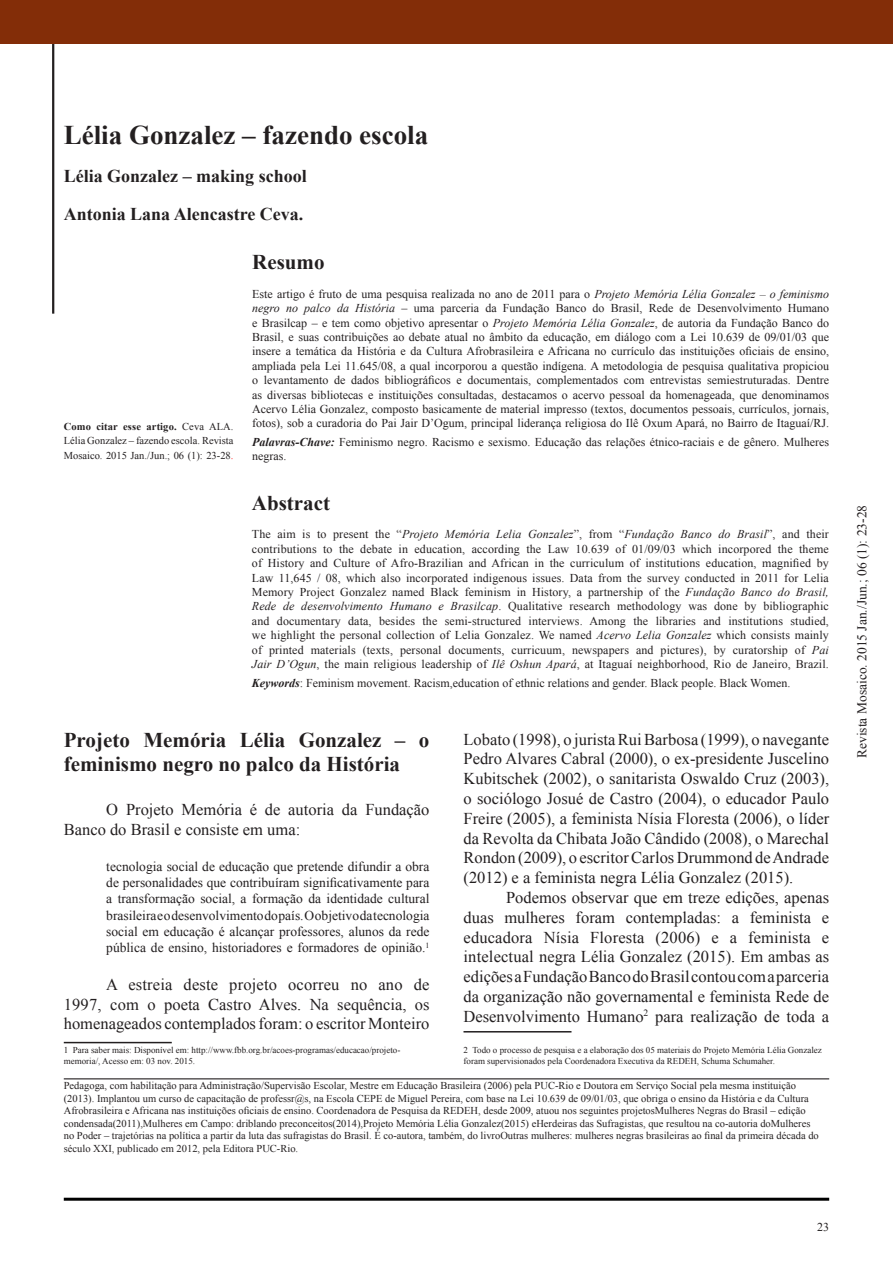
<style>
.page{position:relative;width:893px;height:1263px;background:#fff}
.page>*{position:absolute;margin:0;border:0;box-sizing:border-box;transform-origin:0 0}
.t1{font:700 27px "Times New Roman";color:#231f20}
.t2{font:700 21px/24px "Times New Roman";color:#231f20}
.t3{font:700 18px "Times New Roman";color:#231f20}
.t4{font:16.5px/19.8px "Times New Roman";color:#231f20;text-align:justify}
.t5{font:13.5px/16.2px "Times New Roman";color:#231f20;text-align:justify}
.t6{font:12px/14.4px "Times New Roman";color:#231f20;text-align:justify}
.t7{font:10.5px/12.6px "Times New Roman";color:#231f20}
.t8{font:9px/10.8px "Times New Roman";color:#231f20}
.s1{font-weight:700}
.s2{color:#f00}
.s3{font-style:italic}
.s4{font-weight:700;font-style:italic}
</style>
<div class="page">
<hr style="left:64px;top:1198px;width:765px;height:3px;background:#000">
<hr style="left:52px;top:43px;width:2px;height:271px;background:#231f20">
<div style="left:0;top:0;width:893px;height:43px;background:#832d08"></div>
<hr style="left:64px;top:1078px;width:765px;height:1px;background:#231f20">
<hr style="left:64px;top:1042px;width:108px;height:1px;background:#231f20">
<hr style="left:463px;top:1031px;width:108px;height:1px;background:#231f20">
<h1 class="t1" style="left:64px;top:116px;width:366px">Lélia Gonzalez – fazendo escola</h1>
<h3 class="t3" style="left:64px;top:163px;width:245px">Lélia Gonzalez – making school</h3>
<h3 class="t3" style="left:64px;top:201px;width:241px">Antonia Lana Alencastre Ceva.</h3>
<p class="t7" style="left:64px;top:419px;width:171px;line-height:14.4px;text-align:justify"><span class="s1">Como citar esse artigo.</span> Ceva ALA.<br>Lélia Gonzalez – fazendo escola. Revista Mosaico. 2015 Jan./Jun.; 06 (1): 23-28<span class="s2">.</span></p>
<h2 class="t2" style="left:252px;top:249px;width:74px">Resumo</h2>
<p class="t6" style="left:252px;top:286px;width:578px">Este artigo é fruto de uma pesquisa realizada no ano de 2011 para o <span class="s3">Projeto Memória Lélia Gonzalez – o feminismo negro no palco da História</span> – uma parceria da Fundação Banco do Brasil, Rede de Desenvolvimento Humano e Brasilcap – e tem como objetivo apresentar o <span class="s3">Projeto Memória Lélia Gonzalez</span>, de autoria da Fundação Banco do Brasil, e suas contribuições ao debate atual no âmbito da educação, em diálogo com a Lei 10.639 de 09/01/03 que insere a temática da História e da Cultura Afrobrasileira e Africana no currículo das instituições oficiais de ensino, ampliada pela Lei 11.645/08, a qual incorporou a questão indígena. A metodologia de pesquisa qualitativa propiciou o levantamento de dados bibliográficos e documentais, complementados com entrevistas semiestruturadas. Dentre as diversas bibliotecas e instituições consultadas, destacamos o acervo pessoal da homenageada, que denominamos Acervo Lélia Gonzalez, composto basicamente de material impresso (textos, documentos pessoais, currículos, jornais, fotos), sob a curadoria do Pai Jair D’Ogum, principal liderança religiosa do Ilê Oxum Apará, no Bairro de Itaguaí/RJ.</p>
<p class="t6" style="left:252px;top:435px;width:578px"><span class="s4">Palavras-Chave:</span> Feminismo negro. Racismo e sexismo. Educação das relações étnico-raciais e de gênero. Mulheres negras.</p>
<h2 class="t2" style="left:252px;top:490px;width:80px">Abstract</h2>
<p class="t6" style="left:252px;top:527px;width:578px">The aim is to present the “<span class="s3">Projeto Memória Lelia Gonzalez</span>”, from “<span class="s3">Fundação Banco do Brasil</span>”, and their contributions to the debate in education, according the Law 10.639 of 01/09/03 which incorpored the theme of History and Culture of Afro-Brazilian and African in the curriculum of institutions education, magnified by Law 11,645 / 08, which also incorporated indigenous issues. Data from the survey conducted in 2011 for Lelia Memory Project Gonzalez named Black feminism in History, a partnership of the <span class="s3">Fundação Banco do Brasil, Rede de desenvolvimento Humano e Brasilcap</span>. Qualitative research methodology was done by bibliographic and documentary data, besides the semi-structured interviews. Among the libraries and institutions studied, we highlight the personal collection of Lelia Gonzalez. We named <span class="s3">Acervo Lelia Gonzalez</span> which consists mainly of printed materials (texts, personal documents, curricuum, newspapers and pictures), by curatorship of <span class="s3">Pai Jair D’Ogun</span>, the main religious leadership of <span class="s3">Ilê Oshun Apará</span>, at Itaguaí neighborhood, Rio de Janeiro, Brazil.</p>
<p class="t6" style="left:252px;top:675px;width:540px"><span class="s4">Keywords</span>: Feminism movement. Racism,education of ethnic relations and gender. Black people. Black Women.</p>
<h2 class="t2" style="left:64px;top:728px;width:367px">Projeto Memória Lélia Gonzalez – o feminismo negro no palco da História</h2>
<h3 class="t4" style="left:64px;top:799px;width:367px;text-indent:43px">O Projeto Memória é de autoria da Fundação<br>Banco do Brasil e consiste em uma:</h3>
<p class="t5" style="left:106px;top:858px;width:325px">tecnologia social de educação que pretende difundir a obra de personalidades que contribuíram significativamente para a transformação social, a formação da identidade cultural brasileira e o desenvolvimento do país. O objetivo da tecnologia social em educação é alcançar professores, alunos da rede pública de ensino, historiadores e formadores de opinião.<sup>1</sup></p>
<h3 class="t4" style="left:64px;top:974px;width:367px;text-indent:43px">A estreia deste projeto ocorreu no ano de 1997, com o poeta Castro Alves. Na sequência, os homenageados contemplados foram: o escritor Monteiro</h3>
<p class="t8" style="left:64px;top:1045px;width:338px">1 Para saber mais: Disponível em: http://www.fbb.org.br/acoes-programas/educacao/projeto&shy;memoria/, Acesso em: 03 nov. 2015.</p>
<p class="t4" style="left:463px;top:729px;width:367px">Lobato (1998), o jurista Rui Barbosa (1999), o navegante Pedro Alvares Cabral (2000), o ex-presidente Juscelino Kubitschek (2002), o sanitarista Oswaldo Cruz (2003), o sociólogo Josué de Castro (2004), o educador Paulo Freire (2005), a feminista Nísia Floresta (2006), o líder da Revolta da Chibata João Cândido (2008), o Marechal Rondon (2009), o escritor Carlos Drummond de Andrade (2012) e a feminista negra Lélia Gonzalez (2015).</p>
<p class="t4" style="left:463px;top:887px;width:367px;text-indent:43px">Podemos observar que em treze edições, apenas duas mulheres foram contempladas: a feminista e educadora Nísia Floresta (2006) e a feminista e intelectual negra Lélia Gonzalez (2015). Em ambas as edições a Fundação Banco do Brasil contou com a parceria da organização não governamental e feminista Rede de Desenvolvimento Humano<sup>2</sup> para realização de toda a</p>
<p class="t8" style="left:463px;top:1045px;width:360px">2 Todo o processo de pesquisa e a elaboração dos 05 materiais do Projeto Memória Lélia Gonzalez foram supervisionados pela Coordenadora Executiva da REDEH, Schuma Schumaher.</p>
<p class="t7" style="left:64px;top:1079px;width:756px">Pedagoga, com habilitação para Administração/Supervisão Escolar, Mestre em Educação Brasileira (2006) pela PUC-Rio e Doutora em Serviço Social pela mesma instituição (2013). Implantou um curso de capacitação de professr@s, na Escola CEPE de Miguel Pereira, com base na Lei 10.639 de 09/01/03, que obriga o ensino da História e da Cultura Afrobrasileira e Africana nas instituições oficiais de ensino. Coordenadora de Pesquisa da REDEH, desde 2009, atuou nos seguintes projetosMulheres Negras do Brasil – edição condensada(2011),Mulheres em Campo: driblando preconceitos(2014),Projeto Memória Lélia Gonzalez(2015) eHerdeiras das Sufragistas, que resultou na co-autoria doMulheres no Poder – trajetórias na política a partir da luta das sufragistas do Brasil. É co-autora, também, do livroOutras mulheres: mulheres negras brasileiras ao final da primeira década do século XXI, publicado em 2012, pela Editora PUC-Rio.</p>
<p class="t6" style="left:817px;top:1220px;width:13px">23</p>
<p class="t5" style="left:853px;top:758px;width:255px;rotate:-90deg">Revista Mosaico. 2015 Jan./Jun.; 06 (1): 23-28</p>
</div>
